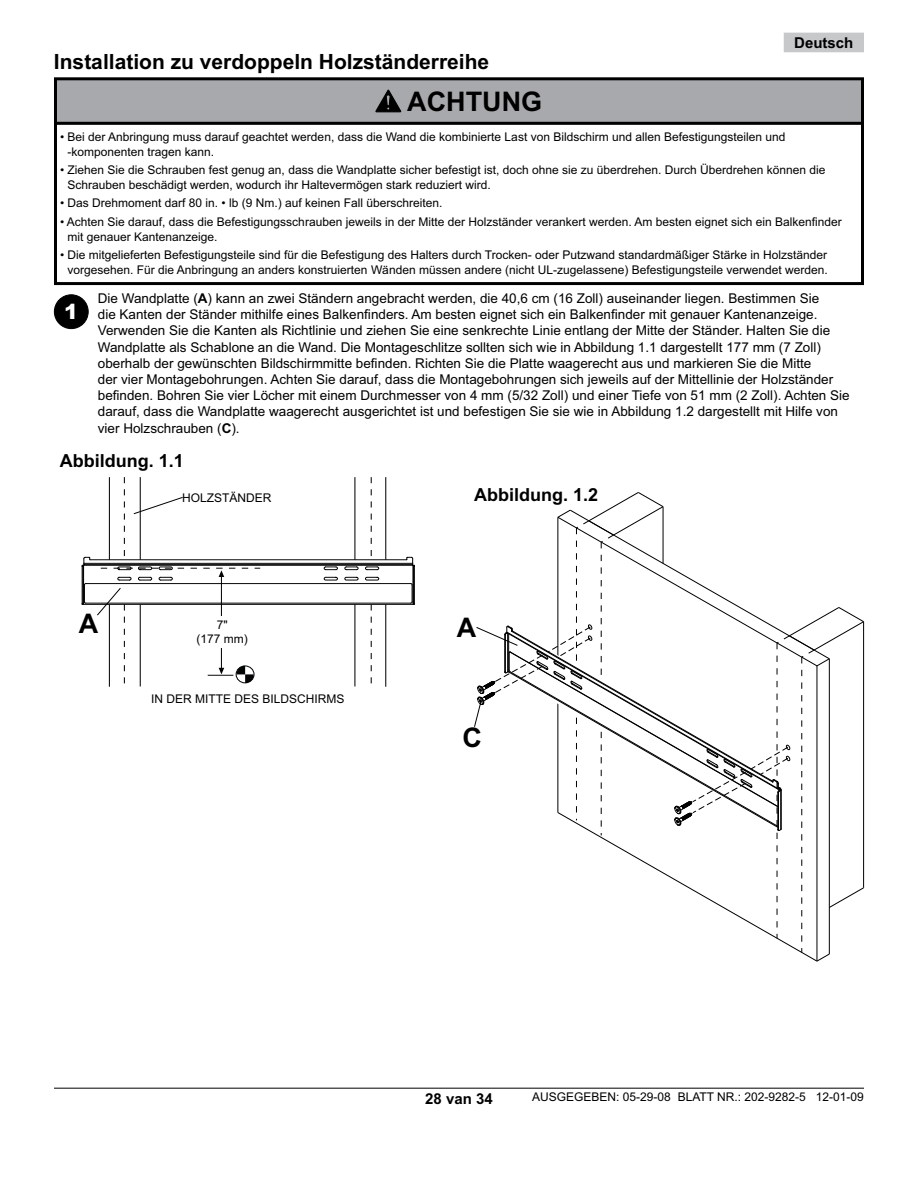
<style>
.page{position:relative;width:918px;height:1188px;background:#fff}
.page>*{position:absolute;margin:0;border:0;box-sizing:border-box;transform-origin:0 0}
.t1{font:700 27px "Arial";color:#000}
.t2{font:700 21px "Arial";color:#000}
.t3{font:900 21px "Arial";color:#fff}
.t4{font:700 18px "Arial";color:#000}
.t5{font:700 15px "Arial";color:#000}
.t6{font:13.5px/16.2px "Arial";color:#000}
.t7{font:12px/14.4px "Arial";color:#000}
.s1{font-weight:700}
</style>
<div class="page">
<hr style="left:54px;top:1088px;width:810px;height:1px;background:#000">
<div style="left:785px;top:34px;width:78px;height:17px;background:#c6c8ca"></div>
<div style="left:784px;top:33px;width:80px;height:19px;border:3px solid #c6c8ca"></div>
<svg style="left:474px;top:492px;width:391px;height:470px"></svg>
<svg style="left:82px;top:477px;width:333px;height:210px"></svg>
<div style="left:217px;top:616px;width:11px;height:31px;background:#fff"></div>
<div style="left:54px;top:295px;width:34px;height:34px;background:#000;border-radius:50%"></div>
<div style="left:54px;top:294px;width:35px;height:35px;border:1px solid #000;border-radius:50%"></div>
<div style="left:54px;top:121px;width:810px;height:164px;border:3px solid #000"></div>
<div style="left:56px;top:79px;width:807px;height:44px;background:#a7a9ac"></div>
<div style="left:54px;top:77px;width:810px;height:48px;border:3px solid #000"></div>
<svg style="left:375px;top:89px;width:26px;height:23px"></svg>
<h2 class="t2" style="left:54px;top:54px;width:437px">Installation zu verdoppeln Holzständerreihe</h2>
<h1 class="t1" style="left:407px;top:92px;width:136px">ACHTUNG</h1>
<p class="t5" style="left:794px;top:37px;width:61px">Deutsch</p>
<p class="t7" style="left:68px;top:131px;width:719px;text-indent:-8px">• Bei der Anbringung muss darauf geachtet werden, dass die Wand die kombinierte Last von Bildschirm und allen Befestigungsteilen und -komponenten tragen kann.</p>
<p class="t7" style="left:68px;top:164px;width:760px;text-indent:-8px">• Ziehen Sie die Schrauben fest genug an, dass die Wandplatte sicher befestigt ist, doch ohne sie zu überdrehen. Durch Überdrehen können die<br>Schrauben beschädigt werden, wodurch ihr Haltevermögen stark reduziert wird.</p>
<p class="t7" style="left:60px;top:197px;width:384px">• Das Drehmoment darf 80 in. • lb (9 Nm.) auf keinen Fall überschreiten.</p>
<p class="t7" style="left:68px;top:216px;width:776px;text-indent:-8px">• Achten Sie darauf, dass die Befestigungsschrauben jeweils in der Mitte der Holzständer verankert werden. Am besten eignet sich ein Balkenfinder mit genauer Kantenanzeige.</p>
<p class="t7" style="left:60px;top:249px;width:769px;text-align:right">• Die mitgelieferten Befestigungsteile sind für die Befestigung des Halters durch Trocken- oder Putzwand standardmäßiger Stärke in Holzständer vorgesehen. Für die Anbringung an anders konstruierten Wänden müssen andere (nicht UL-zugelassene) Befestigungsteile verwendet werden.</p>
<h2 class="t3" style="left:64px;top:304px;width:16px">1</h2>
<p class="t6" style="left:98px;top:291px;width:753px">Die Wandplatte (<span class="s1">A</span>) kann an zwei Ständern angebracht werden, die 40,6 cm (16 Zoll) auseinander liegen. Bestimmen Sie<br>die Kanten der Ständer mithilfe eines Balkenfinders. Am besten eignet sich ein Balkenfinder mit genauer Kantenanzeige.<br>Verwenden Sie die Kanten als Richtlinie und ziehen Sie eine senkrechte Linie entlang der Mitte der Ständer. Halten Sie die Wandplatte als Schablone an die Wand. Die Montageschlitze sollten sich wie in Abbildung 1.1 dargestellt 177 mm (7 Zoll) oberhalb der gewünschten Bildschirmmitte befinden. Richten Sie die Platte waagerecht aus und markieren Sie die Mitte<br>der vier Montagebohrungen. Achten Sie darauf, dass die Montagebohrungen sich jeweils auf der Mittellinie der Holzständer befinden. Bohren Sie vier Löcher mit einem Durchmesser von 4 mm (5/32 Zoll) und einer Tiefe von 51 mm (2 Zoll). Achten Sie darauf, dass die Wandplatte waagerecht ausgerichtet ist und befestigen Sie sie wie in Abbildung 1.2 dargestellt mit Hilfe von vier Holzschrauben (<span class="s1">C</span>).</p>
<h3 class="t4" style="left:60px;top:455px;width:126px">Abbildung. 1.1</h3>
<p class="t7" style="left:182px;top:492px;width:91px">HOLZSTÄNDER</p>
<h1 class="t1" style="left:79px;top:614px;width:21px">A</h1>
<p class="t7" style="left:197px;top:619px;width:53px;text-align:center">7"<br>(177 mm)</p>
<p class="t7" style="left:151px;top:693px;width:195px">IN DER MITTE DES BILDSCHIRMS</p>
<h3 class="t4" style="left:474px;top:488px;width:126px">Abbildung. 1.2</h3>
<h1 class="t1" style="left:457px;top:618px;width:21px">A</h1>
<h1 class="t1" style="left:462px;top:727px;width:21px">C</h1>
<p class="t5" style="left:425px;top:1093px;width:69px">28 van 34</p>
<p class="t7" style="left:532px;top:1091px;width:333px">AUSGEGEBEN: 05-29-08 BLATT NR.: 202-9282-5 12-01-09</p>
</div>
